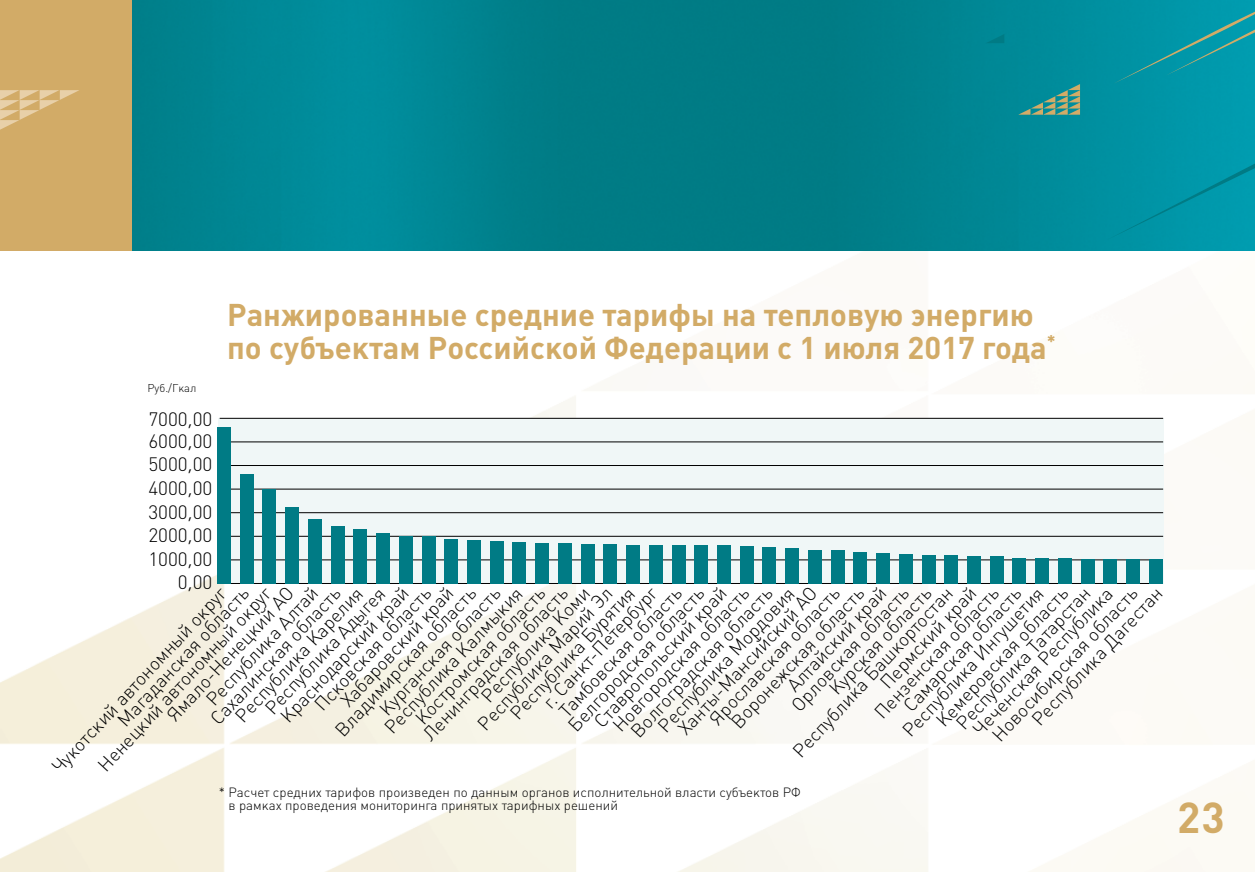
<style>
.page{position:relative;width:1255px;height:872px;background:#fff}
.page>*{position:absolute;margin:0;border:0;box-sizing:border-box;transform-origin:0 0}
.t1{font:700 42.75px "Plumb";color:#d2ab67}
.t2{font:700 31.05px/33px "Plumb";color:#d2ab67}
.t3{font:300 19.2px "Plumb";color:#000}
.t4{font:300 18.75px/18.1px "Plumb";color:#000}
.t5{font:300 13.35px/13.4px "Plumb";color:#000}
.t6{font:300 11.25px "Plumb";color:#000}
</style>
<div class="page">
<img style="left:0;top:396px;width:1254px;height:476px">
<img style="left:132px;top:0;width:1122px;height:251px">
<div style="left:0;top:0;width:132px;height:251px;background:#d2ab67"></div>
<svg style="left:0;top:90px;width:79px;height:40px"></svg>
<svg style="left:1018px;top:84px;width:61px;height:31px;background:#3a948b"></svg>
<svg style="left:985px;top:34px;width:19px;height:9px"></svg>
<div style="left:1106px;top:0;width:148px;height:240px;background:#0096a8"></div>
<div style="left:218px;top:418px;width:945px;height:165px;background:#f0f7f7"></div>
<hr style="left:220px;top:418px;width:943px;height:1px;background:#000">
<hr style="left:220px;top:441px;width:943px;height:1px;background:#000">
<hr style="left:220px;top:465px;width:943px;height:1px;background:#000">
<hr style="left:220px;top:489px;width:943px;height:1px;background:#000">
<hr style="left:220px;top:512px;width:943px;height:1px;background:#000">
<hr style="left:220px;top:536px;width:943px;height:1px;background:#000">
<hr style="left:220px;top:559px;width:929px;height:1px;background:#000">
<hr style="left:220px;top:583px;width:929px;height:1px;background:#000">
<div style="left:217px;top:427px;width:13px;height:157px;background:#007b85"></div>
<div style="left:240px;top:474px;width:13px;height:110px;background:#007b85"></div>
<div style="left:263px;top:489px;width:13px;height:95px;background:#007b85"></div>
<div style="left:285px;top:507px;width:14px;height:77px;background:#007b85"></div>
<div style="left:308px;top:519px;width:13px;height:65px;background:#007b85"></div>
<div style="left:331px;top:526px;width:13px;height:58px;background:#007b85"></div>
<div style="left:399px;top:536px;width:13px;height:48px;background:#007b85"></div>
<div style="left:422px;top:537px;width:13px;height:47px;background:#007b85"></div>
<div style="left:354px;top:529px;width:13px;height:55px;background:#007b85"></div>
<div style="left:376px;top:533px;width:13px;height:51px;background:#007b85"></div>
<div style="left:444px;top:539px;width:14px;height:45px;background:#007b85"></div>
<div style="left:467px;top:540px;width:13px;height:44px;background:#007b85"></div>
<div style="left:490px;top:541px;width:13px;height:43px;background:#007b85"></div>
<div style="left:649px;top:545px;width:13px;height:39px;background:#007b85"></div>
<div style="left:672px;top:545px;width:13px;height:39px;background:#007b85"></div>
<div style="left:694px;top:545px;width:13px;height:39px;background:#007b85"></div>
<div style="left:762px;top:547px;width:14px;height:37px;background:#007b85"></div>
<div style="left:785px;top:548px;width:13px;height:36px;background:#007b85"></div>
<div style="left:717px;top:546px;width:13px;height:38px;background:#007b85"></div>
<div style="left:740px;top:546px;width:13px;height:38px;background:#007b85"></div>
<div style="left:808px;top:550px;width:13px;height:34px;background:#007b85"></div>
<div style="left:831px;top:550px;width:13px;height:34px;background:#007b85"></div>
<div style="left:853px;top:552px;width:13px;height:32px;background:#007b85"></div>
<div style="left:876px;top:553px;width:13px;height:31px;background:#007b85"></div>
<div style="left:990px;top:556px;width:13px;height:28px;background:#007b85"></div>
<div style="left:1012px;top:558px;width:13px;height:26px;background:#007b85"></div>
<div style="left:1035px;top:558px;width:13px;height:26px;background:#007b85"></div>
<div style="left:1103px;top:559px;width:13px;height:25px;background:#007b85"></div>
<div style="left:1126px;top:559px;width:13px;height:25px;background:#007b85"></div>
<div style="left:1058px;top:558px;width:13px;height:26px;background:#007b85"></div>
<div style="left:1080px;top:559px;width:14px;height:25px;background:#007b85"></div>
<div style="left:1149px;top:559px;width:13px;height:25px;background:#007b85"></div>
<div style="left:513px;top:542px;width:13px;height:42px;background:#007b85"></div>
<div style="left:535px;top:543px;width:13px;height:41px;background:#007b85"></div>
<div style="left:558px;top:543px;width:13px;height:41px;background:#007b85"></div>
<div style="left:581px;top:544px;width:13px;height:40px;background:#007b85"></div>
<div style="left:603px;top:544px;width:14px;height:40px;background:#007b85"></div>
<div style="left:626px;top:545px;width:13px;height:39px;background:#007b85"></div>
<div style="left:899px;top:554px;width:13px;height:30px;background:#007b85"></div>
<div style="left:921px;top:555px;width:14px;height:29px;background:#007b85"></div>
<div style="left:944px;top:555px;width:13px;height:29px;background:#007b85"></div>
<div style="left:967px;top:556px;width:13px;height:28px;background:#007b85"></div>
<p class="t6" style="left:147px;top:381px;width:50px">Руб./Гкал</p>
<p class="t3" style="left:148px;top:408px;width:66px">7000,00</p>
<p class="t3" style="left:148px;top:430px;width:66px">6000,00</p>
<p class="t3" style="left:148px;top:453px;width:66px">5000,00</p>
<p class="t3" style="left:148px;top:477px;width:66px">4000,00</p>
<p class="t3" style="left:148px;top:501px;width:66px">3000,00</p>
<p class="t3" style="left:148px;top:524px;width:66px">2000,00</p>
<p class="t3" style="left:148px;top:548px;width:66px">1000,00</p>
<h2 class="t2" style="left:227px;top:298px;width:830px">Ранжированные средние тарифы на тепловую энергию по субъектам Российской Федерации с 1 июля 2017 года<sup>*</sup></h2>
<p class="t3" style="left:178px;top:571px;width:36px">0,00</p>
<p class="t4" style="left:675px;top:725px;width:195px;rotate:-47deg">Ханты-Мансийский АО</p>
<p class="t4" style="left:164px;top:712px;width:177px;rotate:-47deg">Ямало-Ненецкий АО</p>
<p class="t4" style="left:784px;top:683px;width:137px;rotate:-47deg">Алтайский край</p>
<p class="t4" style="left:591px;top:718px;width:185px;rotate:-47deg">Ставропольский край</p>
<p class="t4" style="left:337px;top:697px;width:157px;rotate:-47deg">Хабаровский край</p>
<p class="t4" style="left:277px;top:713px;width:179px;rotate:-47deg">Краснодарский край</p>
<p class="t4" style="left:877px;top:679px;width:132px;rotate:-47deg">Пермский край</p>
<p class="t4" style="left:203px;top:696px;width:156px;rotate:-47deg">Республика Алтай</p>
<p class="t4" style="left:539px;top:699px;width:159px;rotate:-47deg">г. Санкт-Петербург</p>
<p class="t4" style="left:95px;top:762px;width:246px;rotate:-47deg">Ненецкий автономный округ</p>
<p class="t4" style="left:49px;top:763px;width:247px;rotate:-47deg">Чукотский автономный округ</p>
<p class="t4" style="left:826px;top:686px;width:141px;rotate:-47deg">Курская область</p>
<p class="t4" style="left:788px;top:702px;width:163px;rotate:-47deg">Орловская область</p>
<p class="t4" style="left:728px;top:719px;width:186px;rotate:-47deg">Воронежская область</p>
<p class="t4" style="left:706px;top:716px;width:182px;rotate:-47deg">Ярославская область</p>
<p class="t4" style="left:628px;top:728px;width:199px;rotate:-47deg">Волгоградская область</p>
<p class="t4" style="left:609px;top:722px;width:191px;rotate:-47deg">Новгородская область</p>
<p class="t4" style="left:565px;top:722px;width:191px;rotate:-47deg">Белгородская область</p>
<p class="t4" style="left:556px;top:708px;width:171px;rotate:-47deg">Тамбовская область</p>
<p class="t4" style="left:420px;top:731px;width:203px;rotate:-47deg">Ленинградская область</p>
<p class="t4" style="left:412px;top:715px;width:182px;rotate:-47deg">Костромская область</p>
<p class="t4" style="left:376px;top:706px;width:169px;rotate:-47deg">Курганская область</p>
<p class="t4" style="left:332px;top:727px;width:198px;rotate:-47deg">Владимирская область</p>
<p class="t4" style="left:311px;top:701px;width:162px;rotate:-47deg">Псковская область</p>
<p class="t4" style="left:1015px;top:704px;width:183px;text-indent:-38px;rotate:-47deg">Новосибирская область<br>Республика Дагестан</p>
<p class="t4" style="left:933px;top:717px;width:185px;rotate:-47deg">Кемеровская область</p>
<p class="t4" style="left:900px;top:702px;width:164px;rotate:-47deg">Самарская область</p>
<p class="t4" style="left:871px;top:709px;width:173px;rotate:-47deg">Пензенская область</p>
<p class="t4" style="left:207px;top:715px;width:182px;rotate:-47deg">Сахалинская область</p>
<p class="t4" style="left:114px;top:717px;width:184px;rotate:-47deg">Магаданская область</p>
<p class="t4" style="left:969px;top:726px;width:197px;rotate:-47deg">Чеченская Республика</p>
<p class="t4" style="left:655px;top:723px;width:192px;rotate:-47deg">Республика Мордовия</p>
<p class="t4" style="left:507px;top:710px;width:174px;rotate:-47deg">Республика Бурятия</p>
<p class="t4" style="left:474px;top:721px;width:189px;rotate:-47deg">Республика Марий Эл</p>
<p class="t4" style="left:478px;top:693px;width:151px;rotate:-47deg">Республика Коми</p>
<p class="t4" style="left:381px;top:724px;width:194px;rotate:-47deg">Республика Калмыкия</p>
<p class="t4" style="left:953px;top:720px;width:188px;rotate:-47deg">Республика Татарстан</p>
<p class="t4" style="left:899px;top:727px;width:198px;rotate:-47deg">Республика Ингушетия</p>
<p class="t4" style="left:262px;top:705px;width:168px;rotate:-47deg">Республика Адыгея</p>
<p class="t4" style="left:232px;top:713px;width:179px;rotate:-47deg">Республика Карелия</p>
<p class="t4" style="left:789px;top:748px;width:226px;rotate:-47deg">Республика Башкортостан</p>
<p class="t5" style="left:228px;top:786px;width:573px;text-indent:-10px">* Расчет средних тарифов произведен по данным органов исполнительной власти субъектов РФ в рамках проведения мониторинга принятых тарифных решений</p>
<h1 class="t1" style="left:1177px;top:793px;width:49px">23</h1>
</div>
